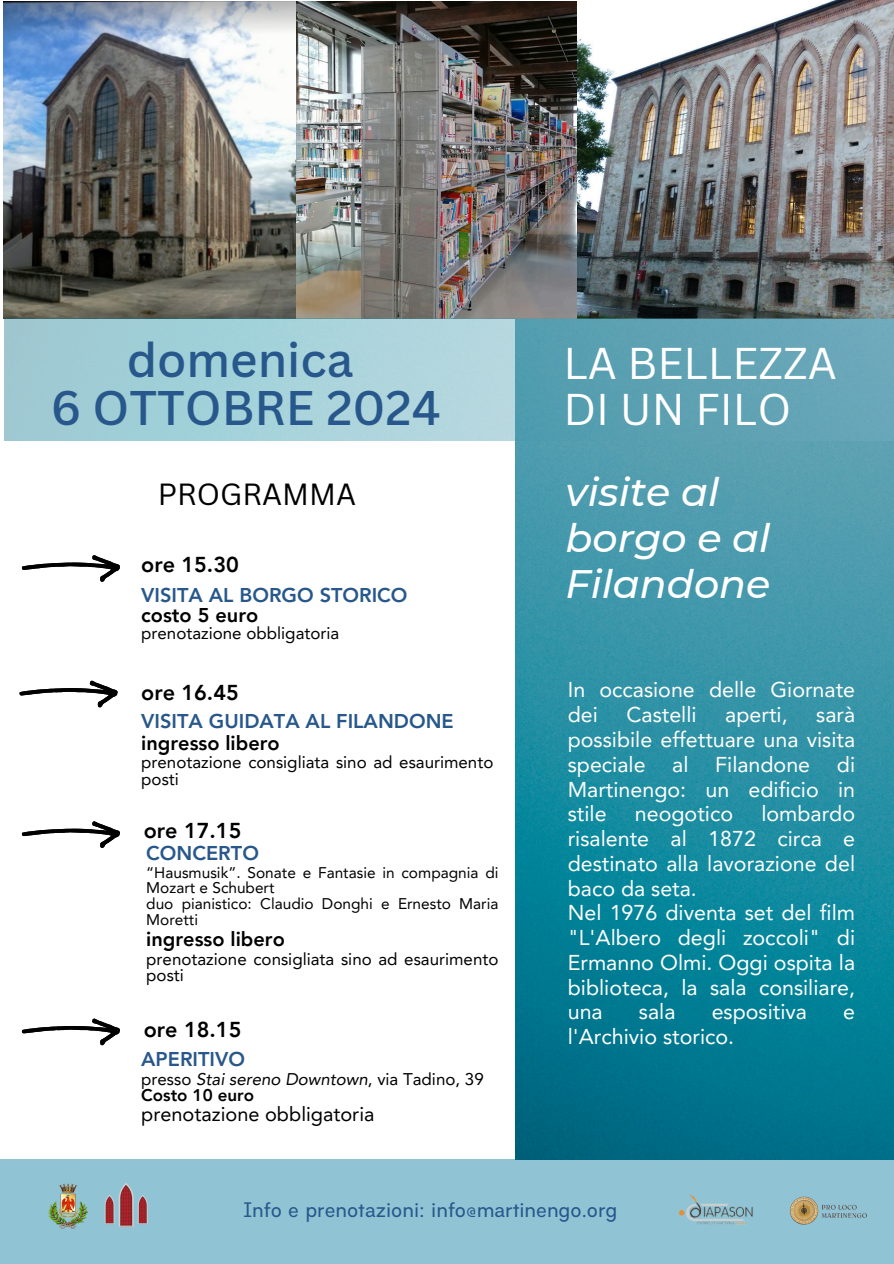
<style>
.page{position:relative;width:894px;height:1264px;background:#fff}
.page>*{position:absolute;margin:0;border:0;box-sizing:border-box;transform-origin:0 0}
.t1{font:500 47.25px/48.3px "Canva Sans";color:#28588b;text-align:center}
.t2{font:43.35px/46.2px "Canva Sans";color:#fff}
.t3{font:italic 500 39.6px/46.2px "Montserrat";color:#fff}
.t4{font:29.85px "Canva Sans";color:#000}
.t5{font:21.45px/24.8px "Avenir LT Pro";color:#fff}
.t6{font:800 21.45px "Avenir LT Pro";color:#000}
.t7{font:800 19.95px "Avenir LT Pro";color:#28588b}
.t8{font:800 19.95px "Avenir LT Pro";color:#000}
.t9{font:19.95px "Avenir LT Pro";color:#000}
.t10{font:500 19.5px "Amicale";color:#28588b}
.t11{font:16.95px/15.8px "Avenir LT Pro";color:#000}
.t12{font:15.45px/15.8px "Avenir LT Pro";color:#000}
.s1{font-style:italic}
.s2{font-weight:800}
</style>
<div class="page">
<img style="left:4px;top:1px;width:292px;height:317px">
<div style="left:0;top:1159px;width:893px;height:104px;background:#90c4d5"></div>
<img style="left:515px;top:440px;width:378px;height:719px">
<img style="left:48px;top:1183px;width:40px;height:46px">
<img style="left:104px;top:1183px;width:44px;height:45px">
<img style="left:803px;top:1196px;width:64px;height:29px">
<img style="left:296px;top:1px;width:281px;height:317px">
<img style="left:577px;top:0;width:316px;height:318px">
<img style="left:4px;top:318px;width:889px;height:122px">
<svg style="left:22px;top:555px;width:98px;height:27px"></svg>
<svg style="left:22px;top:821px;width:98px;height:27px"></svg>
<svg style="left:19px;top:680px;width:98px;height:27px"></svg>
<img style="left:678px;top:1194px;width:125px;height:31px">
<svg style="left:22px;top:1018px;width:98px;height:27px"></svg>
<h5 class="t1" style="left:51px;top:334px;width:391px">domenica<br>6 OTTOBRE 2024</h5>
<p class="t4" style="left:158px;top:473px;width:199px">PROGRAMMA</p>
<p class="t6" style="left:141px;top:556px;width:99px">ore 15.30</p>
<p class="t7" style="left:141px;top:586px;width:268px">VISITA AL BORGO STORICO</p>
<p class="t8" style="left:141px;top:607px;width:118px">costo 5 euro</p>
<p class="t11" style="left:141px;top:626px;width:199px">prenotazione obbligatoria</p>
<p class="t6" style="left:141px;top:683px;width:99px">ore 16.45</p>
<h5 class="t7" style="left:141px;top:713px;width:314px">VISITA GUIDATA AL FILANDONE</h5>
<p class="t8" style="left:141px;top:734px;width:140px">ingresso libero</p>
<p class="t11" style="left:141px;top:755px;width:353px;line-height:16.8px">prenotazione consigliata sino ad esaurimento posti</p>
<p class="t6" style="left:144px;top:822px;width:99px">ore 17.15</p>
<p class="t7" style="left:146px;top:844px;width:114px">CONCERTO</p>
<p class="t12" style="left:146px;top:865px;width:353px">“Hausmusik”. Sonate e Fantasie in compagnia di<br>Mozart e Schubert</p>
<h5 class="t12" style="left:146px;top:897px;width:353px">duo pianistico: Claudio Donghi e Ernesto Maria<br>Moretti</h5>
<p class="t8" style="left:146px;top:931px;width:140px">ingresso libero</p>
<p class="t11" style="left:146px;top:953px;width:353px">prenotazione consigliata sino ad esaurimento posti</p>
<h6 class="t6" style="left:144px;top:1021px;width:99px">ore 18.15</h6>
<p class="t7" style="left:141px;top:1051px;width:105px">APERITIVO</p>
<p class="t11" style="left:141px;top:1073px;width:344px">presso <span class="s1">Stai sereno Downtown</span>, via Tadino, 39<br><span class="s2">Costo 10 euro</span></p>
<p class="t9" style="left:141px;top:1106px;width:235px">prenotazione obbligatoria</p>
<p class="t2" style="left:563px;top:339px;width:275px">LA BELLEZZA<br>DI UN FILO</p>
<h4 class="t3" style="left:565px;top:468px;width:206px">visite al borgo e al<br>Filandone</h4>
<h5 class="t5" style="left:567px;top:679px;width:289px">In occasione delle Giornate dei</h5>
<h5 class="t5" style="left:626px;top:704px;width:72px">Castelli</h5>
<h5 class="t5" style="left:725px;top:704px;width:64px">aperti,</h5>
<h5 class="t5" style="left:567px;top:704px;width:289px;text-align:justify;text-indent:248px">sarà possibile effettuare una visita speciale al Filandone di Martinengo: un edificio in stile</h5>
<h5 class="t5" style="left:567px;top:803px;width:289px;text-indent:193px">lombardo risalente al 1872 circa e destinato alla lavorazione del baco da seta.<br>Nel 1976 diventa set del film "L'Albero degli zoccoli" di<br>Ermanno Olmi. Oggi ospita la biblioteca, la sala consiliare, una</h5>
<h5 class="t5" style="left:634px;top:803px;width:100px">neogotico</h5>
<h5 class="t5" style="left:638px;top:1001px;width:38px">sala</h5>
<h5 class="t5" style="left:711px;top:1001px;width:97px">espositiva</h5>
<h5 class="t5" style="left:843px;top:1001px;width:13px">e</h5>
<h5 class="t5" style="left:567px;top:1026px;width:168px">l'Archivio storico.</h5>
<p class="t10" style="left:243px;top:1202px;width:375px">Info e prenotazioni: info@martinengo.org</p>
</div>
